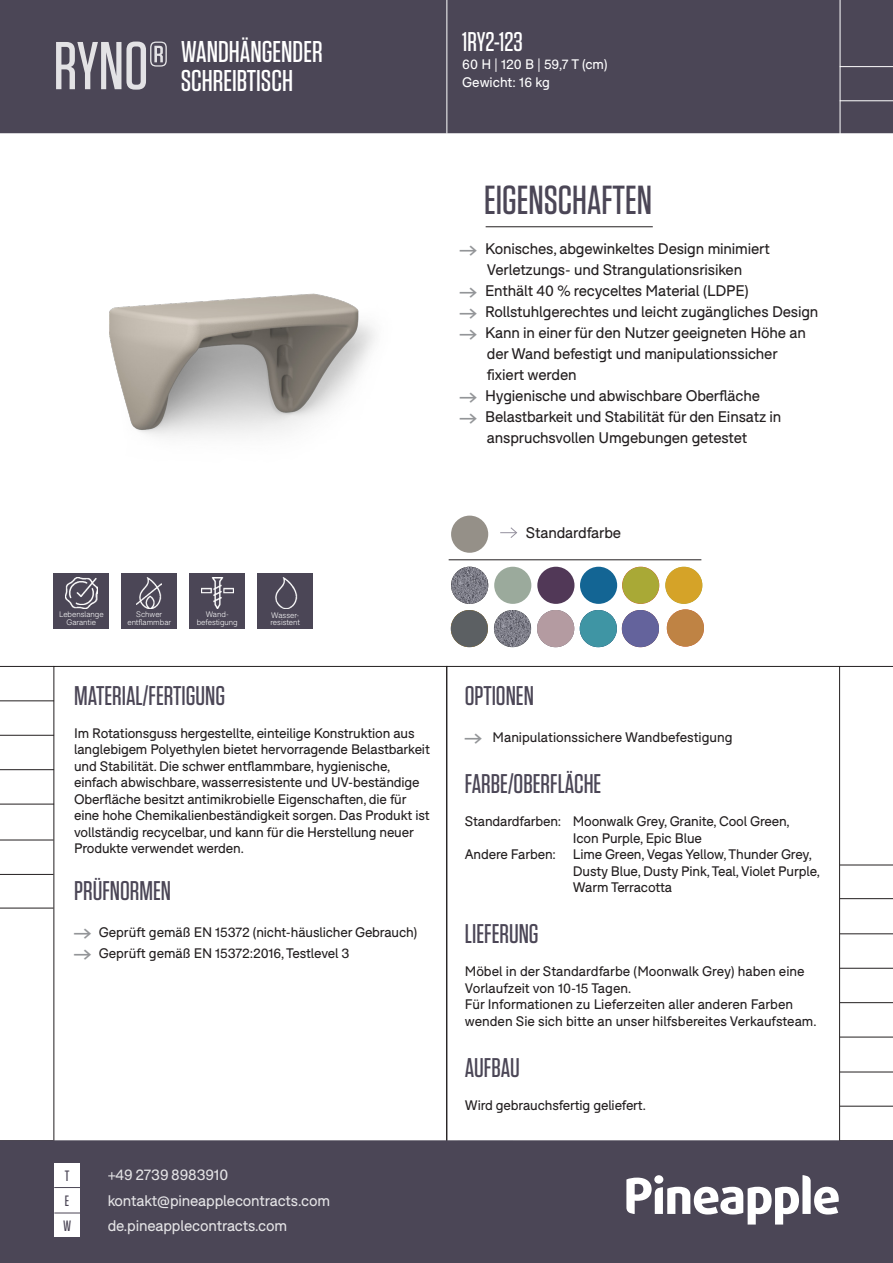
<style>
.page{position:relative;width:893px;height:1263px;background:#fff}
.page>*{position:absolute;margin:0;border:0;box-sizing:border-box;transform-origin:0 0}
.t1{font:500 67.5px "Tungsten";color:#fff}
.t2{font:500 40.5px "Tungsten";color:#4b4656}
.body_1_BLACK{font:500 30px "Tungsten";color:#fff}
.t3{font:500 27px "Tungsten";color:#4b4656}
.t4{font:500 27px "Tungsten";color:#fff}
.t5{font:15px/21px "F37 Bolton";letter-spacing:-.01em;color:#231f20;text-align:center}
.t6{font:15px "F37 Bolton";letter-spacing:-.01em;color:#fff}
.t7{font:500 15px "Tungsten";color:#4b4656}
.t8{font:13.5px/16.5px "F37 Bolton";letter-spacing:-.01em;color:#231f20}
.t9{font:13.5px "F37 Bolton";color:#fff}
.t10{font:300 7.8px/7.8px "F37 Bolton";color:#fff}
.s1{font-family:"Pinearrow";color:#939598}
.s2{font-family:"Pinearrow";font-size:15px;color:#939598}
</style>
<div class="page">
<div style="left:1px;top:1px;width:891px;height:131px;background:#4b4656"></div>
<div style="left:0;top:0;width:893px;height:133px;border:2px solid #4b4656"></div>
<div style="left:1px;top:1141px;width:891px;height:121px;background:#4b4656"></div>
<div style="left:0;top:1140px;width:893px;height:123px;border:2px solid #4b4656"></div>
<hr style="left:840px;top:865px;width:53px;height:1px;background:#231f20">
<hr style="left:840px;top:1002px;width:53px;height:1px;background:#231f20">
<hr style="left:840px;top:933px;width:53px;height:1px;background:#231f20">
<hr style="left:840px;top:1072px;width:53px;height:1px;background:#231f20">
<hr style="left:840px;top:1037px;width:53px;height:1px;background:#231f20">
<hr style="left:840px;top:968px;width:53px;height:1px;background:#231f20">
<hr style="left:840px;top:1106px;width:53px;height:1px;background:#231f20">
<hr style="left:840px;top:898px;width:53px;height:1px;background:#231f20">
<svg style="left:626px;top:1175px;width:213px;height:49px"></svg>
<div style="left:654px;top:1175px;width:9px;height:9px;background:#fff;border-radius:50%"></div>
<div style="left:54px;top:1162px;width:26px;height:25px;background:#fff"></div>
<div style="left:54px;top:1187px;width:26px;height:25px;background:#fff"></div>
<svg style="left:54px;top:1187px;width:26px;height:1px"></svg>
<hr style="left:840px;top:666px;width:53px;height:1px;background:#231f20">
<hr style="left:840px;top:0;width:1px;height:135px;background:#fff">
<hr style="left:840px;top:66px;width:53px;height:1px;background:#fff">
<hr style="left:840px;top:100px;width:53px;height:1px;background:#fff">
<hr style="left:446px;top:0;width:1px;height:134px;background:#fff">
<hr style="left:0;top:874px;width:53px;height:1px;background:#231f20">
<hr style="left:0;top:735px;width:54px;height:1px;background:#231f20">
<hr style="left:0;top:666px;width:54px;height:1px;background:#231f20">
<hr style="left:0;top:804px;width:54px;height:1px;background:#231f20">
<hr style="left:0;top:769px;width:54px;height:1px;background:#231f20">
<hr style="left:0;top:700px;width:54px;height:1px;background:#231f20">
<hr style="left:0;top:840px;width:53px;height:1px;background:#231f20">
<hr style="left:0;top:908px;width:53px;height:1px;background:#231f20">
<div style="left:54px;top:1212px;width:26px;height:25px;background:#fff"></div>
<svg style="left:54px;top:1212px;width:26px;height:1px"></svg>
<hr style="left:486px;top:226px;width:167px;height:1px;background:#231f20">
<img style="left:451px;top:567px;width:37px;height:37px;border-radius:19px">
<div style="left:537px;top:567px;width:37px;height:37px;background:#513857;border-radius:50%"></div>
<div style="left:494px;top:567px;width:37px;height:37px;background:#9baa9c;border-radius:50%"></div>
<div style="left:580px;top:567px;width:37px;height:37px;background:#136594;border-radius:50%"></div>
<div style="left:451px;top:516px;width:37px;height:37px;background:#959088;border-radius:50%"></div>
<div style="left:622px;top:567px;width:37px;height:37px;background:#a9a936;border-radius:50%"></div>
<div style="left:665px;top:567px;width:37px;height:37px;background:#d5a328;border-radius:50%"></div>
<hr style="left:449px;top:559px;width:252px;height:1px;background:#231f20">
<svg style="left:500px;top:527px;width:17px;height:11px"></svg>
<div style="left:189px;top:573px;width:56px;height:56px;background:#4b4656"></div>
<img style="left:201px;top:578px;width:32px;height:30px">
<div style="left:121px;top:573px;width:56px;height:56px;background:#4b4656"></div>
<img style="left:137px;top:577px;width:24px;height:31px">
<div style="left:53px;top:573px;width:56px;height:56px;background:#4b4656"></div>
<img style="left:66px;top:577px;width:31px;height:31px">
<div style="left:257px;top:573px;width:56px;height:56px;background:#4b4656"></div>
<img style="left:275px;top:578px;width:23px;height:30px">
<img style="left:109px;top:293px;width:266px;height:144px">
<div style="left:451px;top:610px;width:37px;height:37px;background:#5c6063;border-radius:50%"></div>
<img style="left:494px;top:610px;width:37px;height:37px;border-radius:19px">
<img style="left:580px;top:610px;width:37px;height:37px;border-radius:19px">
<img style="left:622px;top:610px;width:37px;height:37px;border-radius:19px">
<svg style="left:667px;top:609px;width:37px;height:38px"></svg>
<img style="left:667px;top:609px;width:37px;height:37px;border-radius:19px">
<h1 class="t1" style="left:53px;top:31px;width:116px">RYNO®</h1>
<p class="body_1_BLACK" style="left:181px;top:36px;width:143px">WANDHÄNGENDER</p>
<p class="body_1_BLACK" style="left:181px;top:64px;width:114px">SCHREIBTISCH</p>
<p class="t4" style="left:462px;top:27px;width:62px">1RY2-123</p>
<p class="t9" style="left:462px;top:56px;width:147px">60 H | 120 B | 59,7 T (cm)</p>
<p class="t9" style="left:462px;top:74px;width:89px">Gewicht: 16 kg</p>
<p class="t2" style="left:484px;top:178px;width:169px">EIGENSCHAFTEN</p>
<p class="t5" style="left:460px;top:238px;width:311px"><span class="s1">A</span> Konisches, abgewinkeltes Design minimiert<br>Verletzungs- und Strangulationsrisiken</p>
<p class="t5" style="left:460px;top:280px;width:290px"><span class="s1">A</span> Enthält 40 % recyceltes Material (LDPE)</p>
<p class="t5" style="left:460px;top:301px;width:360px"><span class="s1">A</span> Rollstuhlgerechtes und leicht zugängliches Design</p>
<p class="t5" style="left:487px;top:322px;width:320px;text-align:left;text-indent:-27px"><span class="s1">A</span> Kann in einer für den Nutzer geeigneten Höhe an der Wand befestigt und manipulationssicher fixiert werden</p>
<p class="t5" style="left:460px;top:385px;width:302px"><span class="s1">A</span> Hygienische und abwischbare Oberfläche</p>
<p class="t5" style="left:460px;top:406px;width:323px"><span class="s1">A</span> Belastbarkeit und Stabilität für den Einsatz in anspruchsvollen Umgebungen getestet</p>
<p class="t10" style="left:206px;top:610px;width:24px">Wand-</p>
<p class="t10" style="left:197px;top:618px;width:43px">befestigung</p>
<p class="t10" style="left:59px;top:611px;width:46px">Lebenslange</p>
<p class="t10" style="left:67px;top:619px;width:31px">Garantie</p>
<p class="t10" style="left:269px;top:611px;width:26px;text-indent:9px">Fire retarda</p>
<p class="t10" style="left:136px;top:611px;width:27px">Schwer</p>
<p class="t10" style="left:127px;top:618px;width:45px">entflammbar</p>
<p class="t10" style="left:271px;top:611px;width:30px">Wasser-</p>
<p class="t10" style="left:270px;top:619px;width:31px">resistent</p>
<p class="t3" style="left:74px;top:681px;width:152px">MATERIAL/FERTIGUNG</p>
<p class="t8" style="left:74px;top:725px;width:357px">Im Rotationsguss hergestellte, einteilige Konstruktion aus langlebigem Polyethylen bietet hervorragende Belastbarkeit und Stabilität. Die schwer entflammbare, hygienische, einfach abwischbare, wasserresistente und UV-beständige Oberfläche besitzt antimikrobielle Eigenschaften, die für eine hohe Chemikalienbeständigkeit sorgen. Das Produkt ist vollständig recycelbar, und kann für die Herstellung neuer Produkte verwendet werden.</p>
<p class="t3" style="left:74px;top:876px;width:98px">PRÜFNORMEN</p>
<p class="t8" style="left:74px;top:924px;width:345px"><span class="s2">A</span> Geprüft gemäß EN 15372 (nicht-häuslicher Gebrauch)</p>
<p class="t8" style="left:74px;top:945px;width:277px"><span class="s2">A</span> Geprüft gemäß EN 15372:2016, Testlevel 3</p>
<p class="t7" style="left:65px;top:1168px;width:6px">T</p>
<p class="t6" style="left:107px;top:1166px;width:122px">+49 2739 8983910</p>
<p class="t7" style="left:65px;top:1193px;width:6px">E</p>
<p class="t6" style="left:107px;top:1191px;width:224px">kontakt@pineapplecontracts.com</p>
<p class="t7" style="left:63px;top:1218px;width:10px">W</p>
<p class="t6" style="left:107px;top:1217px;width:181px">de.pineapplecontracts.com</p>
<p class="t5" style="left:526px;top:522px;width:97px">Standardfarbe</p>
<p class="t3" style="left:465px;top:681px;width:71px">OPTIONEN</p>
<p class="t8" style="left:465px;top:729px;width:269px"><span class="s2">A</span> Manipulationssichere Wandbefestigung</p>
<p class="t3" style="left:465px;top:770px;width:138px">FARBE/OBERFLÄCHE</p>
<p class="t8" style="left:465px;top:813px;width:326px">Standardfarben: Moonwalk Grey, Granite, Cool Green,</p>
<p class="t8" style="left:573px;top:830px;width:131px">Icon Purple, Epic Blue</p>
<p class="t8" style="left:465px;top:846px;width:93px">Andere Farben:</p>
<p class="t8" style="left:573px;top:846px;width:241px">Lime Green, Vegas Yellow, Thunder Grey,</p>
<p class="t8" style="left:573px;top:863px;width:249px">Dusty Blue, Dusty Pink, Teal, Violet Purple,</p>
<p class="t8" style="left:573px;top:879px;width:101px">Warm Terracotta</p>
<p class="t3" style="left:465px;top:920px;width:75px">LIEFERUNG</p>
<p class="t8" style="left:465px;top:963px;width:341px">Möbel in der Standardfarbe (Moonwalk Grey) haben eine<br>Vorlaufzeit von 10-15 Tagen.</p>
<p class="t8" style="left:465px;top:996px;width:353px">Für Informationen zu Lieferzeiten aller anderen Farben wenden Sie sich bitte an unser hilfsbereites Verkaufsteam.</p>
<p class="t3" style="left:465px;top:1053px;width:56px">AUFBAU</p>
<p class="t8" style="left:465px;top:1097px;width:182px">Wird gebrauchsfertig geliefert.</p>
</div>
